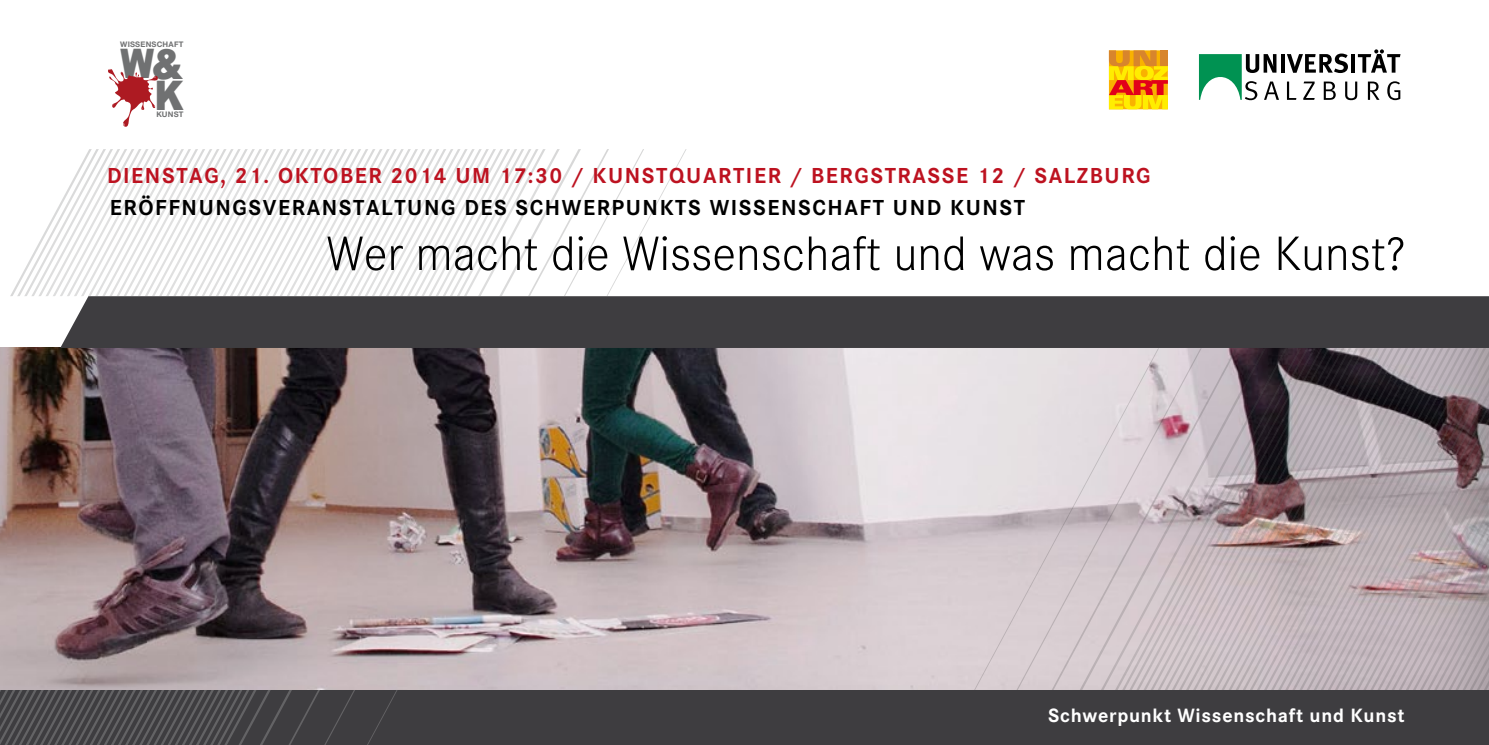
<style>
.page{position:relative;width:1489px;height:745px;background:#fff}
.page>*{position:absolute;margin:0;border:0;box-sizing:border-box;transform-origin:0 0}
.t1{font:300 50px "Corporate S";color:#000}
.t2{font:900 40.75px/31.8px "Arial";color:#707172;text-align:right;scale:.83 1}
.t3{font:700 22.5px "Corporate S";letter-spacing:.07em;color:#bd1220}
.t4{font:700 22.5px "Corporate S";letter-spacing:.07em;color:#000}
.t5{font:700 20px "Corporate S";letter-spacing:.035em;color:#fff}
.t6{font:700 7.75px "Helvetica Neue LT Std";letter-spacing:.03em;color:#707172}
.s1{font-family:"Helvetica Neue LT Std";font-size:41.25px}
</style>
<div class="page">
<img style="left:0;top:348px;width:799px;height:341px">
<svg style="left:108px;top:69px;width:50px;height:58px"></svg>
<svg style="left:10px;top:149px;width:677px;height:147px"></svg>
<svg style="left:799px;top:348px;width:689px;height:341px;background:#c2b7bc"></svg>
<svg style="left:1286px;top:81px;width:10px;height:19px"></svg>
<svg style="left:1303px;top:81px;width:11px;height:19px"></svg>
<svg style="left:1323px;top:81px;width:12px;height:19px"></svg>
<svg style="left:1345px;top:81px;width:12px;height:19px"></svg>
<svg style="left:1367px;top:81px;width:12px;height:19px"></svg>
<svg style="left:1387px;top:81px;width:13px;height:19px"></svg>
<svg style="left:1281px;top:54px;width:3px;height:19px"></svg>
<svg style="left:1287px;top:53px;width:60px;height:20px"></svg>
<hr style="left:1351px;top:54px;width:3px;height:19px;background:#000">
<svg style="left:1357px;top:49px;width:43px;height:24px"></svg>
<svg style="left:1198px;top:54px;width:80px;height:46px"></svg>
<svg style="left:1109px;top:50px;width:59px;height:60px"></svg>
<svg style="left:1108px;top:50px;width:59px;height:59px;background:#f1a111"></svg>
<div style="left:60px;top:296px;width:1428px;height:52px;background:#3e3d40"></div>
<div style="left:0;top:689px;width:1488px;height:55px;background:#3e3d40"></div>
<svg style="left:0;top:689px;width:424px;height:55px"></svg>
<p class="t6" style="left:120px;top:39px;width:65px">WISSENSCHAFT</p>
<p class="t2" style="left:120px;top:46px;width:78px">W<span class="s1">&amp;<br></span>K</p>
<p class="t6" style="left:156px;top:109px;width:29px">KUNST</p>
<p class="t3" style="left:107px;top:162px;width:1045px">DIENSTAG, 21. OKTOBER 2014 UM 17:30 / KUNSTQUARTIER / BERGSTRASSE 12 / SALZBURG</p>
<p class="t4" style="left:110px;top:194px;width:916px">ERÖFFNUNGSVERANSTALTUNG DES SCHWERPUNKTS WISSENSCHAFT UND KUNST</p>
<p class="t1" style="left:326px;top:225px;width:1081px">Wer macht die Wissenschaft und was macht die Kunst?</p>
<p class="t5" style="left:1047px;top:703px;width:358px">Schwerpunkt Wissenschaft und Kunst</p>
</div>
